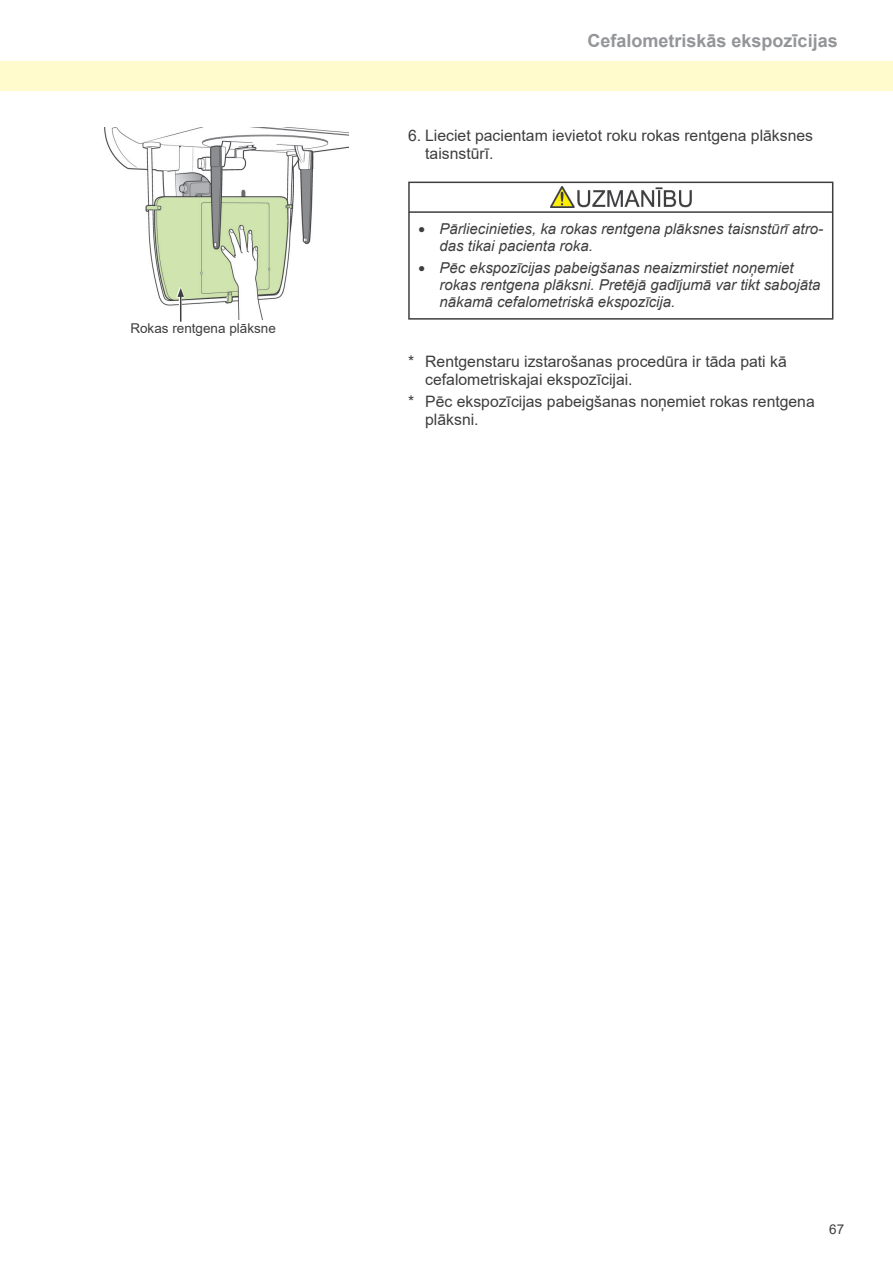
<style>
.page{position:relative;width:893px;height:1263px;background:#fff}
.page>*{position:absolute;margin:0;border:0;box-sizing:border-box;transform-origin:0 0}
.t1{font:700 18px "Arial";color:#939598}
.t2{font:15.75px/18px "Arial";color:#3e3e3f}
.t3{font:italic 15px/17.2px "Arial";color:#3e3e3f}
.t4{font:13.5px "Arial";color:#3e3e3f}
.s1{font-style:normal;font-size:12px}
</style>
<div class="page">
<img style="left:104px;top:128px;width:245px;height:191px">
<hr style="left:409px;top:211px;width:424px;height:2px;background:#3e3e3f">
<div style="left:408px;top:182px;width:425px;height:138px;border:2px solid #3e3e3f"></div>
<img style="left:550px;top:187px;width:142px;height:21px">
<svg style="left:177px;top:287px;width:8px;height:32px"></svg>
<svg style="left:177px;top:288px;width:7px;height:34px"></svg>
<div style="left:0;top:61px;width:893px;height:30px;background:#fffbcc"></div>
<p class="t4" style="left:130px;top:319px;width:147px">Rokas rentgena plāksne</p>
<p class="t1" style="left:588px;top:28px;width:252px">Cefalometriskās ekspozīcijas</p>
<p class="t2" style="left:425px;top:126px;width:389px;text-indent:-17px">6. Lieciet pacientam ievietot roku rokas rentgena plāksnes taisnstūrī.</p>
<p class="t3" style="left:439px;top:221px;width:385px;text-indent:-21px"><span class="s1">●</span> Pārliecinieties, ka rokas rentgena plāksnes taisnstūrī atro&shy;das tikai pacienta roka.</p>
<p class="t3" style="left:439px;top:259px;width:382px;text-indent:-21px"><span class="s1">●</span> Pēc ekspozīcijas pabeigšanas neaizmirstiet noņemiet rokas rentgena plāksni. Pretējā gadījumā var tikt sabojāta nākamā cefalometriskā ekspozīcija.</p>
<p class="t2" style="left:425px;top:352px;width:363px;text-indent:-17px">* Rentgenstaru izstarošanas procedūra ir tāda pati kā cefalometriskajai ekspozīcijai.</p>
<p class="t2" style="left:425px;top:392px;width:391px;text-indent:-17px">* Pēc ekspozīcijas pabeigšanas noņemiet rokas rentgena plāksni.</p>
<p class="t4" style="left:829px;top:1220px;width:17px">67</p>
</div>
